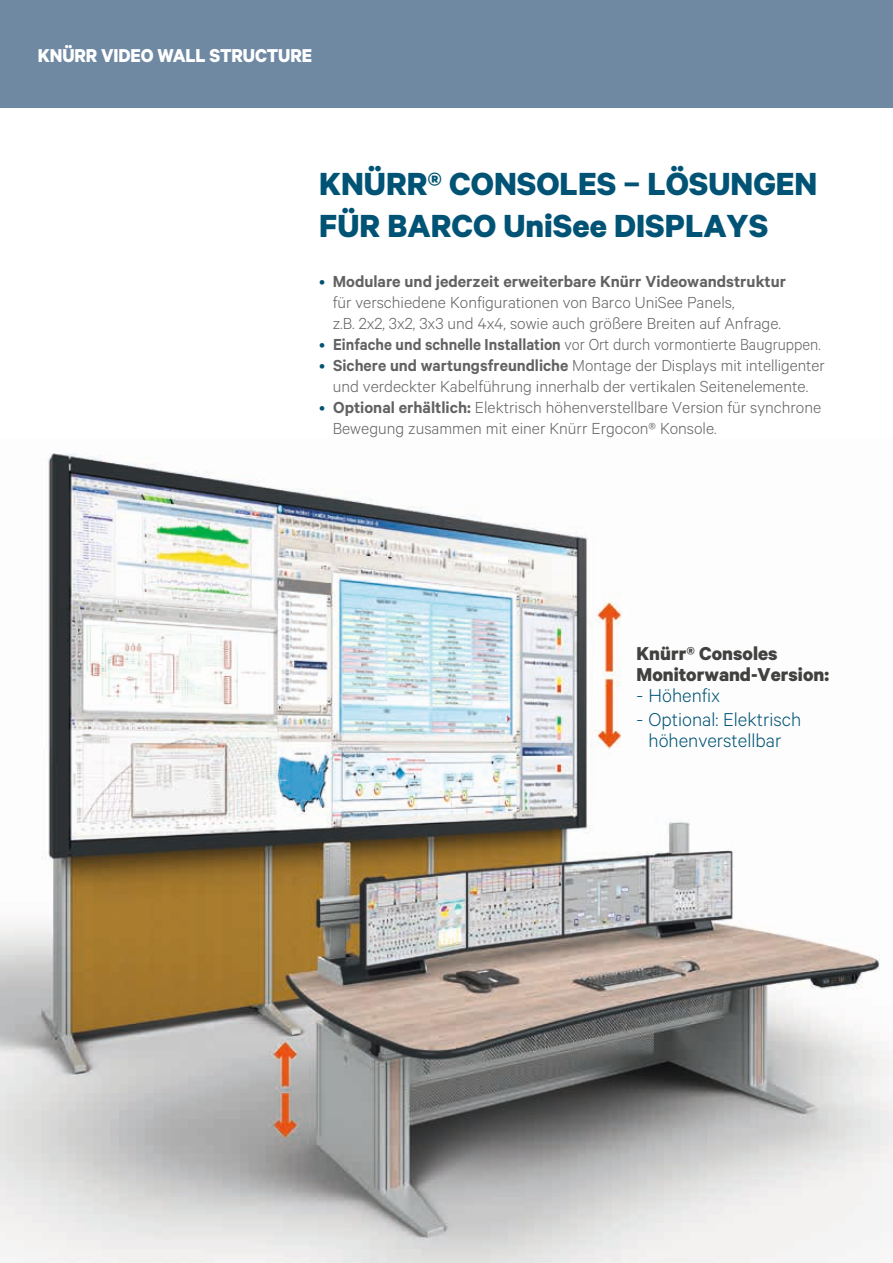
<style>
.page{position:relative;width:893px;height:1263px;background:#fff}
.page>*{position:absolute;margin:0;border:0;box-sizing:border-box;transform-origin:0 0}
.t1{font:700 36px/42px "Calibre";color:#005375}
.t2{font:300 21px/21px "Calibre";color:#005375;text-align:center}
.t3{font:700 21px/21px "Calibre";color:#414140}
.t4{font:700 21px "Calibre";letter-spacing:-.005em;color:#fff;scale:.95 1}
.t5{font:300 18px/21px "Calibre";color:#626262}
.t6{font:300 18px "Calibre";color:#626262;scale:.94 1}
.s1{color:#005375}
.s2{font-weight:600}
</style>
<div class="page">
<div style="left:0;top:0;width:893px;height:108px;background:#6f89a3"></div>
<img style="left:0;top:453px;width:893px;height:810px">
<p class="t4" style="left:38px;top:43px;width:290px">KNÜRR VIDEO WALL STRUCTURE</p>
<h1 class="t1" style="left:319px;top:161px;width:500px">KNÜRR® CONSOLES – LÖSUNGEN<br>FÜR BARCO UniSee DISPLAYS</h1>
<p class="t5" style="left:333px;top:270px;width:455px;text-indent:-14px"><span class="s1">•</span> <span class="s2">Modulare und jederzeit erweiterbare Knürr Videowandstruktur </span>für verschiedene Konfigurationen von Barco UniSee Panels,<br>z.B. 2x2, 3x2, 3x3 und 4x4, sowie auch größere Breiten auf Anfrage.</p>
<p class="t6" style="left:319px;top:334px;width:535px"><span class="s1">•</span> <span class="s2">Einfache und schnelle Installation</span> vor Ort durch vormontierte Baugruppen.</p>
<p class="t5" style="left:319px;top:354px;width:507px;text-align:center"><span class="s1">•</span> <span class="s2">Sichere und wartungsfreundliche</span> Montage der Displays mit intelligenter und verdeckter Kabelführung innerhalb der vertikalen Seitenelemente.</p>
<p class="t5" style="left:333px;top:396px;width:490px;text-indent:-14px"><span class="s1">•</span> <span class="s2">Optional erhältlich:</span> Elektrisch höhenverstellbare Version für synchrone<br>Bewegung zusammen mit einer Knürr Ergocon® Konsole.</p>
<p class="t3" style="left:636px;top:642px;width:194px">Knürr® Consoles<br>Monitorwand-Version:</p>
<p class="t2" style="left:636px;top:684px;width:85px">- Höhenfix</p>
<p class="t2" style="left:636px;top:708px;width:166px">- Optional: Elektrisch höhenverstellbar</p>
</div>
